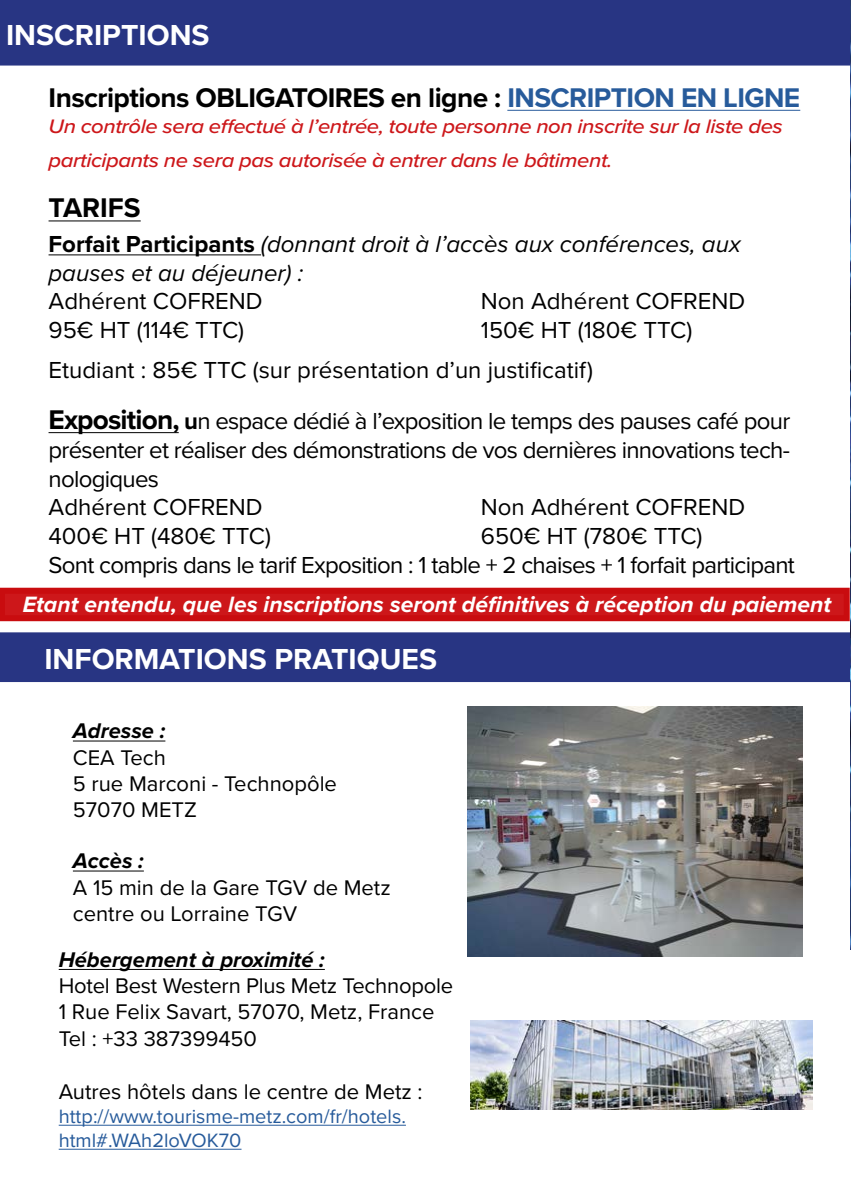
<style>
.page{position:relative;width:851px;height:1191px;background:#fff}
.page>*{position:absolute;margin:0;border:0;box-sizing:border-box;transform-origin:0 0}
.t1{font:700 30px "Proxima Nova";color:#fff}
.t2{font:700 28px "Proxima Nova";letter-spacing:-.02em;color:#000}
.t3{font:24px/28.8px "Proxima Nova";letter-spacing:-.03em;color:#000}
.t4{font:24px/40.2px "Proxima Nova";color:#000}
.t5{font:italic 24px/28.8px "Proxima Nova";color:#000}
.t6{font:italic 700 23px "Proxima Nova";color:#fff}
.t7{font:22px/26.4px "Proxima Nova";color:#000}
.t8{font:italic 700 22px "Proxima Nova";color:#000}
.t9{font:italic 500 20.2px/33.6px "Proxima Nova";letter-spacing:-.02em;color:#cd171a;scale:1.09 1}
.t10{font:20px/24px "Proxima Nova";color:#275b9b}
.s1{color:#275b9b}
.s2{font-weight:700;font-style:normal}
.s3{font-weight:700;font-size:28px}
.s4{font-weight:700}
</style>
<div class="page">
<div style="left:3px;top:3px;width:844px;height:60px;background:#283583"></div>
<div style="left:0;top:0;width:850px;height:66px;border:6px solid #283583"></div>
<hr style="left:507px;top:110px;width:293px;height:1px;background:#275b9b">
<hr style="left:49px;top:221px;width:92px;height:1px;background:#000">
<hr style="left:49px;top:254px;width:212px;height:1px;background:#000">
<hr style="left:49px;top:432px;width:130px;height:1px;background:#000">
<div style="left:2px;top:591px;width:844px;height:27px;background:#cd171a"></div>
<div style="left:0;top:588px;width:849px;height:33px;border:6px solid #c90c0f"></div>
<div style="left:0;top:632px;width:850px;height:50px;background:#283583"></div>
<hr style="left:73px;top:740px;width:92px;height:1px;background:#000">
<img style="left:467px;top:706px;width:335px;height:251px">
<hr style="left:73px;top:870px;width:71px;height:1px;background:#000">
<hr style="left:59px;top:969px;width:266px;height:1px;background:#000">
<hr style="left:59px;top:1124px;width:347px;height:1px;background:#275b9b">
<hr style="left:59px;top:1148px;width:182px;height:1px;background:#275b9b">
<img style="left:850px;top:0;width:1px;height:950px">
<img style="left:471px;top:1020px;width:341px;height:89px">
<p class="t1" style="left:6px;top:17px;width:205px">INSCRIPTIONS</p>
<p class="t2" style="left:49px;top:81px;width:753px">Inscriptions OBLIGATOIRES en ligne : <span class="s1">INSCRIPTION EN LIGNE</span></p>
<p class="t9" style="left:49px;top:110px;width:675px">Un contrôle sera effectué à l’entrée, toute personne non inscrite sur la liste des participants ne sera pas autorisée à entrer dans le bâtiment.</p>
<p class="t2" style="left:49px;top:191px;width:94px">TARIFS</p>
<p class="t5" style="left:49px;top:230px;width:693px"><span class="s2">Forfait Participants</span> (donnant droit à l’accès aux conférences, aux pauses et au déjeuner) :</p>
<p class="t4" style="left:49px;top:282px;width:216px">Adhérent COFREND</p>
<p class="t4" style="left:481px;top:282px;width:266px">Non Adhérent COFREND</p>
<p class="t4" style="left:49px;top:310px;width:197px">95€ HT (114€ TTC)</p>
<p class="t4" style="left:49px;top:310px;width:645px;text-indent:432px">150€ HT (180€ TTC)<br>Etudiant : 85€ TTC (sur présentation d’un justificatif)</p>
<p class="t3" style="left:49px;top:407px;width:743px"><span class="s3">Exposition,</span> <span class="s4">u</span>n espace dédié à l’exposition le temps des pauses café pour présenter et réaliser des démonstrations de vos dernières innovations tech&shy;nologiques<br>Adhérent COFREND</p>
<p class="t4" style="left:481px;top:488px;width:266px">Non Adhérent COFREND</p>
<p class="t3" style="left:49px;top:522px;width:747px;text-indent:432px">650€ HT (780€ TTC)<br>Sont compris dans le tarif Exposition : 1 table + 2 chaises + 1 forfait participant</p>
<p class="t6" style="left:23px;top:590px;width:810px">Etant entendu, que les inscriptions seront définitives à réception du paiement</p>
<p class="t1" style="left:44px;top:641px;width:394px">INFORMATIONS PRATIQUES</p>
<p class="t4" style="left:49px;top:516px;width:224px">400€ HT (480€ TTC)</p>
<p class="t8" style="left:73px;top:717px;width:94px">Adresse :</p>
<p class="t7" style="left:73px;top:744px;width:265px">CEA Tech<br>5 rue Marconi - Technopôle<br>57070 METZ</p>
<p class="t8" style="left:73px;top:847px;width:72px">Accès :</p>
<p class="t7" style="left:73px;top:874px;width:319px">A 15 min de la Gare TGV de Metz centre ou Lorraine TGV</p>
<p class="t8" style="left:59px;top:946px;width:267px">Hébergement à proximité :</p>
<p class="t7" style="left:59px;top:972px;width:396px">Hotel Best Western Plus Metz Technopole<br>1 Rue Felix Savart, 57070, Metz, France<br>Tel : +33 387399450</p>
<p class="t7" style="left:59px;top:1078px;width:365px">Autres hôtels dans le centre de Metz :</p>
<p class="t10" style="left:59px;top:1104px;width:348px">http://www.tourisme-metz.com/fr/hotels. html#.WAh2loVOK70</p>
</div>
